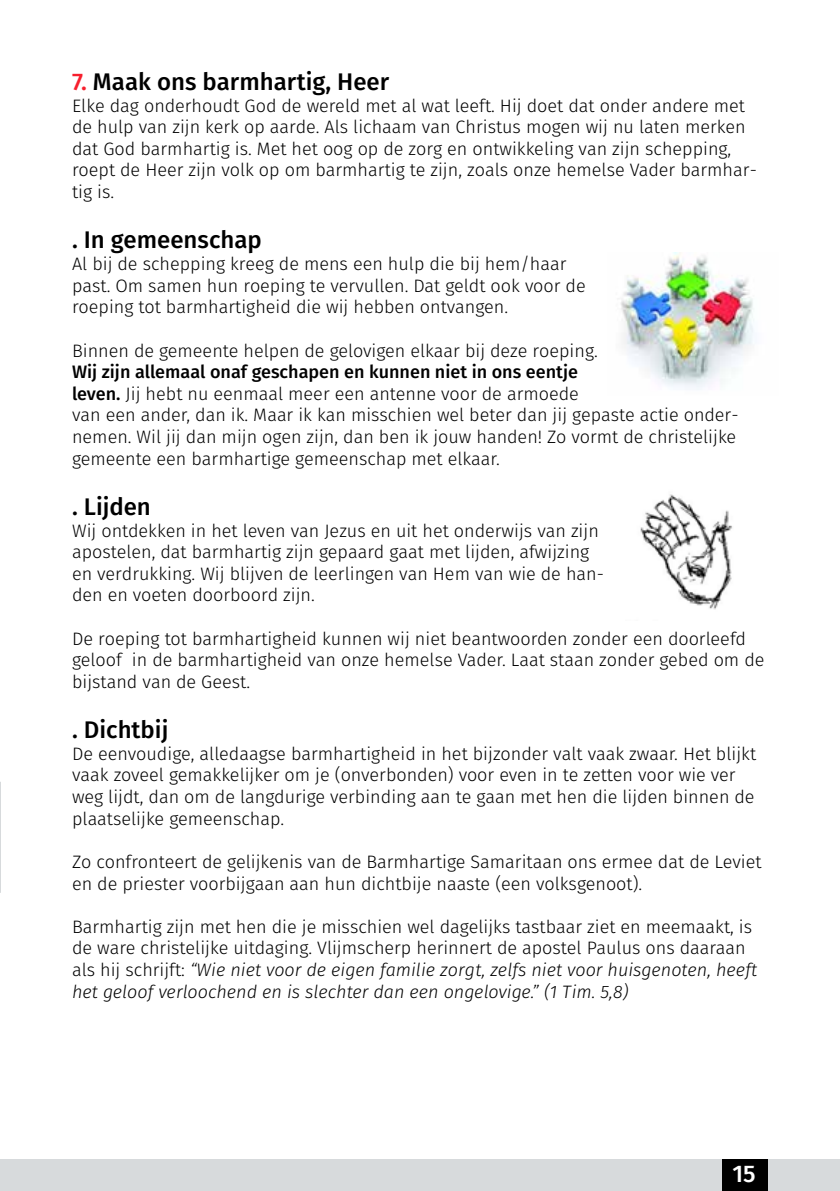
<style>
.page{position:relative;width:840px;height:1191px;background:#fff}
.page>*{position:absolute;margin:0;border:0;box-sizing:border-box;transform-origin:0 0}
.t1{font:500 24px "Fira Sans";color:#000}
.t2{font:500 24px "Fira Sans";color:#fff}
.t3{font:300 18px/21.6px "Fira Sans";color:#000}
.s1{color:#f71f2d}
.s2{font-weight:500}
.s3{font-style:italic}
</style>
<div class="page">
<svg style="left:0;top:782px;width:1px;height:110px"></svg>
<img style="left:621px;top:252px;width:133px;height:138px">
<img style="left:640px;top:494px;width:92px;height:116px">
<div style="left:0;top:1159px;width:839px;height:32px;background:#d7dadc"></div>
<div style="left:722px;top:1159px;width:45px;height:32px;background:#000"></div>
<h1 class="t1" style="left:72px;top:65px;width:318px"><span class="s1">7.</span> Maak ons barmhartig, Heer</h1>
<p class="t3" style="left:72px;top:95px;width:686px">Elke dag onderhoudt God de wereld met al wat leeft. Hij doet dat onder andere met de hulp van zijn kerk op aarde. Als lichaam van Christus mogen wij nu laten merken dat God barmhartig is. Met het oog op de zorg en ontwikkeling van zijn schepping, roept de Heer zijn volk op om barmhartig te zijn, zoals onze hemelse Vader barmhar&shy;tig is.</p>
<h1 class="t1" style="left:72px;top:223px;width:191px">. In gemeenschap</h1>
<p class="t3" style="left:72px;top:253px;width:515px">Al bij de schepping kreeg de mens een hulp die bij hem/haar past. Om samen hun roeping te vervullen. Dat geldt ook voor de roeping tot barmhartigheid die wij hebben ontvangen.</p>
<p class="t3" style="left:72px;top:339px;width:527px">Binnen de gemeente helpen de gelovigen elkaar bij deze roeping.</p>
<p class="t3" style="left:72px;top:361px;width:667px"><span class="s2">Wij zijn allemaal onaf geschapen en kunnen niet in ons eentje<br>leven.</span> Jij hebt nu eenmaal meer een antenne voor de armoede<br>van een ander, dan ik. Maar ik kan misschien wel beter dan jij gepaste actie onder&shy;nemen. Wil jij dan mijn ogen zijn, dan ben ik jouw handen! Zo vormt de christelijke gemeente een barmhartige gemeenschap met elkaar.</p>
<h1 class="t1" style="left:72px;top:490px;width:80px">. Lijden</h1>
<p class="t3" style="left:72px;top:519px;width:533px">Wij ontdekken in het leven van Jezus en uit het onderwijs van zijn apostelen, dat barmhartig zijn gepaard gaat met lijden, afwijzing en verdrukking. Wij blijven de leerlingen van Hem van wie de han&shy;den en voeten doorboord zijn.</p>
<p class="t3" style="left:72px;top:627px;width:693px">De roeping tot barmhartigheid kunnen wij niet beantwoorden zonder een doorleefd geloof in de barmhartigheid van onze hemelse Vader. Laat staan zonder gebed om de bijstand van de Geest.</p>
<h1 class="t1" style="left:72px;top:713px;width:98px">. Dichtbij</h1>
<p class="t3" style="left:72px;top:743px;width:685px">De eenvoudige, alledaagse barmhartigheid in het bijzonder valt vaak zwaar. Het blijkt vaak zoveel gemakkelijker om je (onverbonden) voor even in te zetten voor wie ver weg lijdt, dan om de langdurige verbinding aan te gaan met hen die lijden binnen de plaatselijke gemeenschap.</p>
<p class="t3" style="left:72px;top:851px;width:690px">Zo confronteert de gelijkenis van de Barmhartige Samaritaan ons ermee dat de Leviet en de priester voorbijgaan aan hun dichtbije naaste (een volksgenoot).</p>
<p class="t3" style="left:72px;top:915px;width:686px">Barmhartig zijn met hen die je misschien wel dagelijks tastbaar ziet en meemaakt, is de ware christelijke uitdaging. Vlijmscherp herinnert de apostel Paulus ons daaraan als hij schrijft: <span class="s3">“Wie niet voor de eigen familie zorgt, zelfs niet voor huisgenoten, heeft het geloof verloochend en is slechter dan een ongelovige.” (1 Tim. 5,8)</span></p>
<h1 class="t2" style="left:732px;top:1156px;width:25px">15</h1>
</div>
